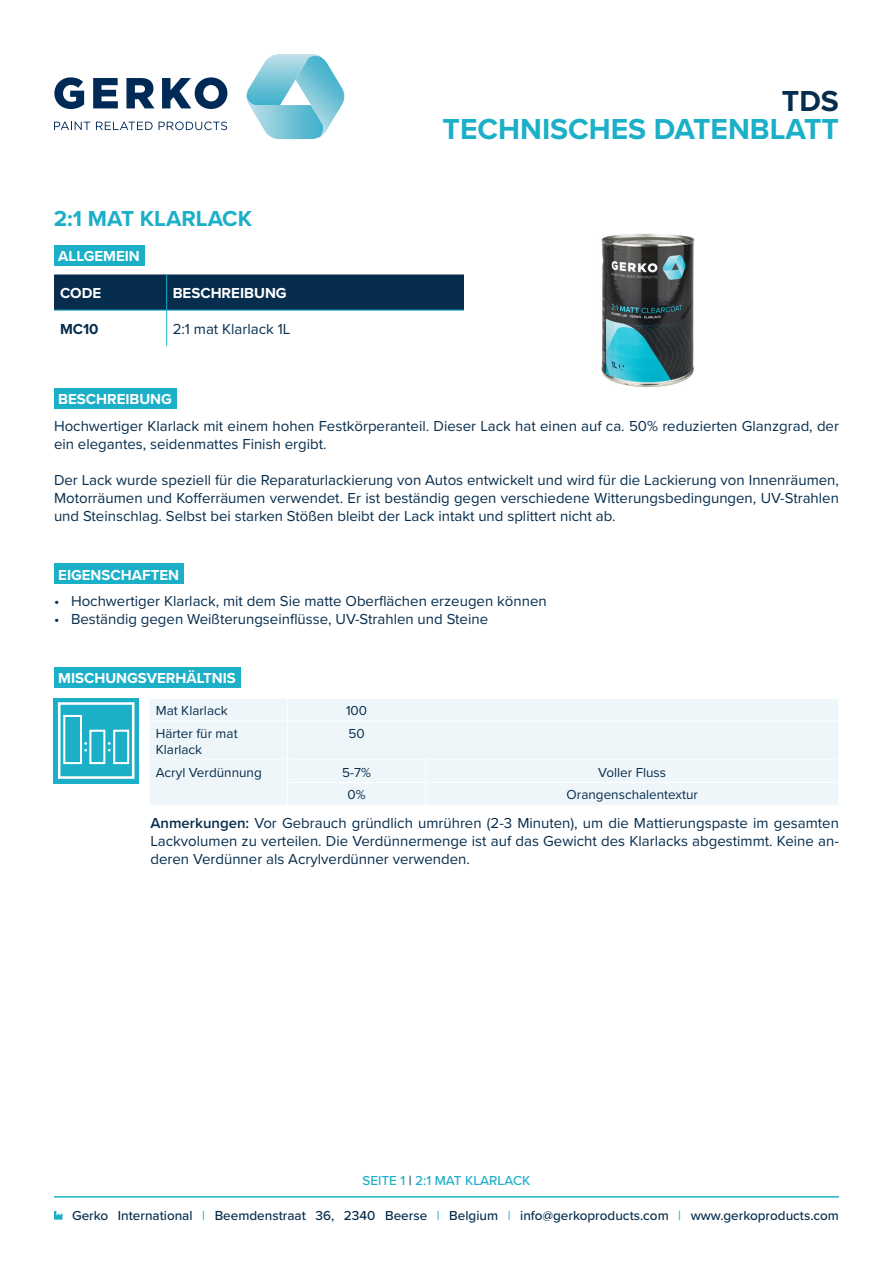
<style>
.page{position:relative;width:893px;height:1263px;background:#fff}
.page>*{position:absolute;margin:0;border:0;box-sizing:border-box;transform-origin:0 0}
.t1{font:700 30px "Proxima Nova";color:#1bafc8}
.t2{font:700 30px "Proxima Nova";color:#062d4d}
.t3{font:700 22.5px "Proxima Nova";color:#1bafc8}
.Alineastijl{font:15px/18px "Proxima Nova";color:#062d4d;text-align:justify}
.t4{font:700 15px "Proxima Nova";color:#fff}
.t5{font:700 15px "Proxima Nova";color:#062d4d}
.t6{font:500 13.5px "Proxima Nova";color:#062d4d}
.Alineastijl-2{font:13.5px/16.2px "Proxima Nova";color:#062d4d}
.t7{font:500 13.5px "Proxima Nova";color:#1bafc8}
.s1{font-weight:600}
.s2{color:#062d4d}
.s3{color:#1bafc8}
</style>
<div class="page">
<div style="left:54px;top:245px;width:90px;height:21px;background:#1bafc8"></div>
<div style="left:54px;top:388px;width:122px;height:21px;background:#1bafc8"></div>
<div style="left:54px;top:564px;width:130px;height:20px;background:#1bafc8"></div>
<div style="left:54px;top:274px;width:410px;height:36px;background:#062d4d"></div>
<hr style="left:166px;top:274px;width:1px;height:36px;background:#1bafc8">
<hr style="left:54px;top:310px;width:113px;height:1px;background:#1bafc8">
<hr style="left:167px;top:310px;width:667px;height:1px;background:#1bafc8">
<hr style="left:166px;top:310px;width:1px;height:36px;background:#1bafc8">
<div style="left:54px;top:667px;width:186px;height:20px;background:#1bafc8"></div>
<div style="left:54px;top:698px;width:85px;height:85px;background:#1bafc8"></div>
<svg style="left:58px;top:702px;width:76px;height:77px"></svg>
<div style="left:150px;top:699px;width:688px;height:106px;background:#eff6fa"></div>
<svg style="left:287px;top:699px;width:1px;height:22px"></svg>
<hr style="left:150px;top:721px;width:138px;height:1px;background:#fff">
<hr style="left:288px;top:721px;width:138px;height:1px;background:#fff">
<hr style="left:287px;top:721px;width:1px;height:38px;background:#fff">
<hr style="left:426px;top:721px;width:413px;height:1px;background:#fff">
<hr style="left:150px;top:759px;width:138px;height:1px;background:#fff">
<hr style="left:288px;top:759px;width:138px;height:1px;background:#fff">
<hr style="left:426px;top:759px;width:413px;height:1px;background:#fff">
<hr style="left:287px;top:782px;width:139px;height:1px;background:#fff">
<svg style="left:287px;top:760px;width:1px;height:45px"></svg>
<hr style="left:426px;top:782px;width:413px;height:1px;background:#fff">
<svg style="left:425px;top:760px;width:1px;height:45px"></svg>
<svg style="left:54px;top:122px;width:36px;height:8px"></svg>
<svg style="left:96px;top:122px;width:57px;height:8px"></svg>
<svg style="left:159px;top:122px;width:68px;height:8px"></svg>
<svg style="left:54px;top:77px;width:30px;height:32px"></svg>
<svg style="left:93px;top:78px;width:25px;height:30px"></svg>
<svg style="left:126px;top:78px;width:28px;height:30px"></svg>
<svg style="left:162px;top:77px;width:65px;height:32px"></svg>
<svg style="left:246px;top:54px;width:98px;height:85px"></svg>
<svg style="left:54px;top:1211px;width:8px;height:8px"></svg>
<hr style="left:54px;top:1196px;width:785px;height:1px;background:#1bafc8">
<img style="left:464px;top:233px;width:370px;height:154px">
<p class="t3" style="left:54px;top:202px;width:200px">2:1 MAT KLARLACK</p>
<p class="t4" style="left:58px;top:245px;width:83px">ALLGEMEIN</p>
<p class="t4" style="left:60px;top:282px;width:43px">CODE</p>
<p class="t4" style="left:173px;top:282px;width:116px">BESCHREIBUNG</p>
<p class="t5" style="left:60px;top:318px;width:40px">MC10</p>
<p class="Alineastijl" style="left:173px;top:319px;width:119px">2:1 mat Klarlack 1L</p>
<p class="t4" style="left:58px;top:388px;width:115px">BESCHREIBUNG</p>
<p class="t2" style="left:782px;top:78px;width:58px">TDS</p>
<p class="t1" style="left:443px;top:107px;width:398px">TECHNISCHES DATENBLATT</p>
<p class="Alineastijl" style="left:54px;top:416px;width:786px">Hochwertiger Klarlack mit einem hohen Festkörperanteil. Dieser Lack hat einen auf ca. 50% reduzierten Glanzgrad, der ein elegantes, seidenmattes Finish ergibt.</p>
<p class="Alineastijl" style="left:54px;top:470px;width:786px">Der Lack wurde speziell für die Reparaturlackierung von Autos entwickelt und wird für die Lackierung von Innenräumen, Motorräumen und Kofferräumen verwendet. Er ist beständig gegen verschiedene Witterungsbedingungen, UV-Strahlen und Steinschlag. Selbst bei starken Stößen bleibt der Lack intakt und splittert nicht ab.</p>
<p class="t4" style="left:58px;top:563px;width:122px">EIGENSCHAFTEN</p>
<p class="Alineastijl" style="left:54px;top:592px;width:494px">• Hochwertiger Klarlack, mit dem Sie matte Oberflächen erzeugen können</p>
<p class="Alineastijl" style="left:54px;top:610px;width:436px">• Beständig gegen Weißterungseinflüsse, UV-Strahlen und Steine</p>
<p class="t4" style="left:58px;top:667px;width:179px">MISCHUNGSVERHÄLTNIS</p>
<p class="Alineastijl-2" style="left:156px;top:702px;width:73px">Mat Klarlack</p>
<p class="Alineastijl-2" style="left:346px;top:702px;width:23px">100</p>
<p class="Alineastijl-2" style="left:156px;top:724px;width:83px">Härter für mat<br>Klarlack</p>
<p class="Alineastijl-2" style="left:348px;top:724px;width:18px">50</p>
<p class="Alineastijl-2" style="left:156px;top:763px;width:107px">Acryl Verdünnung</p>
<p class="Alineastijl-2" style="left:342px;top:763px;width:30px">5-7%</p>
<p class="Alineastijl-2" style="left:598px;top:763px;width:69px">Voller Fluss</p>
<p class="Alineastijl-2" style="left:348px;top:786px;width:20px">0%</p>
<p class="Alineastijl-2" style="left:567px;top:786px;width:133px">Orangenschalentextur</p>
<p class="Alineastijl" style="left:150px;top:813px;width:690px"><span class="s1">Anmerkungen:</span> Vor Gebrauch gründlich umrühren (2-3 Minuten), um die Mattierungspaste im gesamten Lackvolumen zu verteilen. Die Verdünnermenge ist auf das Gewicht des Klarlacks abgestimmt. Keine an&shy;deren Verdünner als Acrylverdünner verwenden.</p>
<p class="t7" style="left:362px;top:1170px;width:169px">SEITE 1 <span class="s2">|</span> 2:1 MAT KLARLACK</p>
<p class="t6" style="left:72px;top:1205px;width:768px">Gerko International <span class="s3">|</span> Beemdenstraat 36, 2340 Beerse <span class="s3">|</span> Belgium <span class="s3">|</span> info@gerkoproducts.com <span class="s3">|</span> www.gerkoproducts.com</p>
</div>
